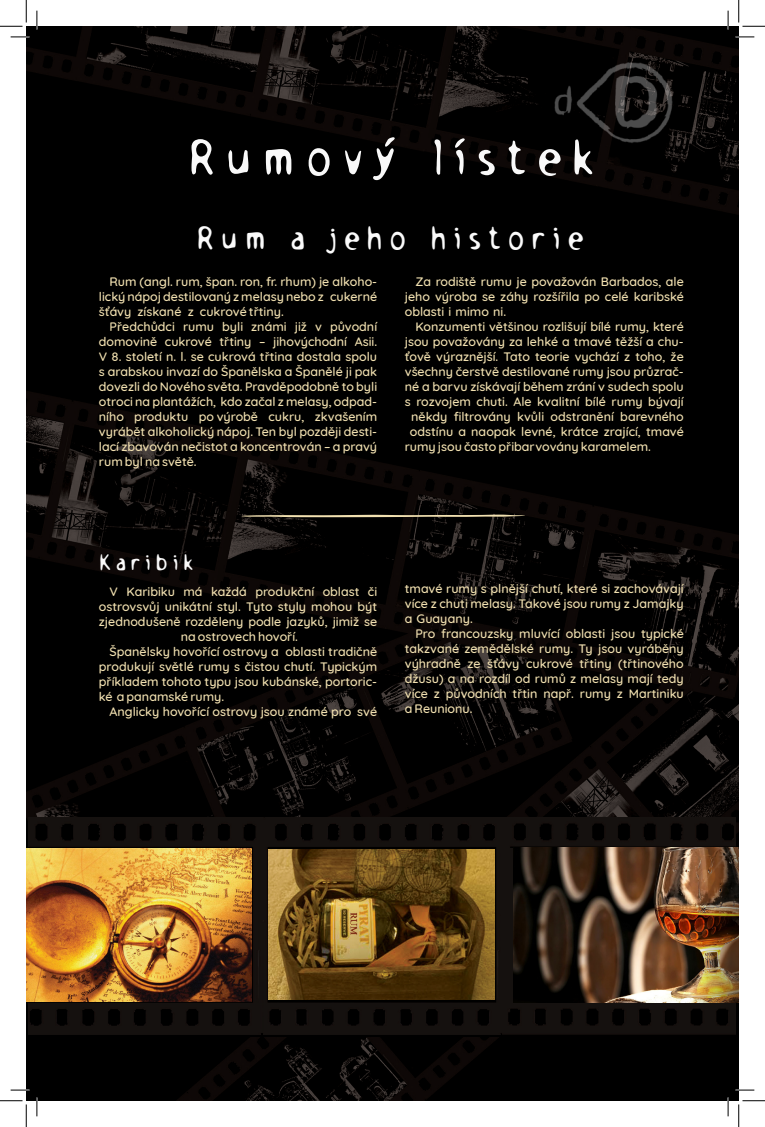
<style>
.page{position:relative;width:765px;height:1127px;background:#fff}
.page>*{position:absolute;margin:0;border:0;box-sizing:border-box;transform-origin:0 0}
.t1{font:50px "Holstein";letter-spacing:.25em;color:#f9f9f9}
.t2{font:32.5px "Holstein";letter-spacing:.25em;color:#fafafa}
.zeme_novy_nadpisy_rumak{font:22.5px "Holstein";letter-spacing:.25em;color:#fafafa}
.text_rumak_predsazei{font:500 12.5px/15px "Quicksand";color:#f1e0b0;text-align:justify}
</style>
<div class="page">
<img style="left:26px;top:26px;width:712px;height:1074px">
<img style="left:28px;top:817px;width:707px;height:219px">
<div style="left:504px;top:848px;width:8px;height:159px;background:#15110f"></div>
<svg style="left:241px;top:514px;width:284px;height:3px"></svg>
<svg style="left:385px;top:137px;width:10px;height:10px"></svg>
<img style="left:26px;top:848px;width:225px;height:152px">
<img style="left:269px;top:849px;width:226px;height:150px">
<img style="left:513px;top:847px;width:225px;height:155px">
<img style="left:547px;top:49px;width:128px;height:96px">
<svg style="left:11px;top:36px;width:18px;height:2px"></svg>
<svg style="left:735px;top:36px;width:19px;height:2px"></svg>
<svg style="left:11px;top:1088px;width:18px;height:2px"></svg>
<svg style="left:735px;top:1088px;width:19px;height:2px"></svg>
<svg style="left:36px;top:11px;width:2px;height:18px"></svg>
<svg style="left:36px;top:1097px;width:2px;height:18px"></svg>
<svg style="left:727px;top:11px;width:2px;height:18px"></svg>
<svg style="left:727px;top:1097px;width:2px;height:18px"></svg>
<svg style="left:0;top:0;width:27px;height:27px"></svg>
<svg style="left:0;top:1100px;width:27px;height:26px"></svg>
<svg style="left:738px;top:0;width:27px;height:27px"></svg>
<svg style="left:738px;top:1100px;width:27px;height:26px"></svg>
<p class="t1" style="left:190px;top:126px;width:405px">Rumovy lístek</p>
<p class="t2" style="left:197px;top:217px;width:387px">Rum a jeho historie</p>
<p class="text_rumak_predsazei" style="left:99px;top:273px;width:280px;text-indent:11px">Rum (angl. rum, špan. ron, fr. rhum) je alkoho&shy;lický nápoj destilovaný z melasy nebo z cukerné šťávy získané z cukrové třtiny.</p>
<p class="text_rumak_predsazei" style="left:99px;top:318px;width:280px;text-indent:11px">Předchůdci rumu byli známi již v původní domovině cukrové třtiny – jihovýchodní Asii.<br>V 8. století n. l. se cukrová třtina dostala spolu s arabskou invazí do Španělska a Španělé ji pak dovezli do Nového světa. Pravděpodobně to byli otroci na plantážích, kdo začal z melasy, odpad&shy;ního produktu po výrobě cukru, zkvašením vyrábět alkoholický nápoj. Ten byl později desti&shy;lací zbavován nečistot a koncentrován – a pravý rum byl na světě.</p>
<p class="text_rumak_predsazei" style="left:405px;top:273px;width:280px;text-indent:11px">Za rodiště rumu je považován Barbados, ale jeho výroba se záhy rozšířila po celé karibské oblasti i mimo ni.</p>
<p class="text_rumak_predsazei" style="left:415px;top:318px;width:270px">Konzumenti většinou rozlišují bílé rumy, které</p>
<p class="text_rumak_predsazei" style="left:405px;top:333px;width:280px">jsou považovány za lehké a tmavé těžší a chu-</p>
<p class="text_rumak_predsazei" style="left:405px;top:348px;width:280px">ťově výraznější. Tato teorie vychází z toho, že</p>
<p class="text_rumak_predsazei" style="left:405px;top:363px;width:280px">všechny čerstvě destilované rumy jsou průzrač-</p>
<p class="text_rumak_predsazei" style="left:405px;top:378px;width:280px">né a barvu získávají během zrání v sudech spolu</p>
<p class="text_rumak_predsazei" style="left:405px;top:393px;width:280px">s rozvojem chuti. Ale kvalitní bílé rumy bývají</p>
<p class="text_rumak_predsazei" style="left:411px;top:408px;width:274px">někdy filtrovány kvůli odstranění barevného</p>
<p class="text_rumak_predsazei" style="left:410px;top:423px;width:275px">odstínu a naopak levné, krátce zrající, tmavé</p>
<p class="text_rumak_predsazei" style="left:405px;top:438px;width:248px">rumy jsou často přibarvovány karamelem.</p>
<p class="zeme_novy_nadpisy_rumak" style="left:100px;top:548px;width:95px">Karibik</p>
<p class="text_rumak_predsazei" style="left:110px;top:583px;width:269px">V Karibiku má každá produkční oblast či</p>
<p class="text_rumak_predsazei" style="left:99px;top:598px;width:280px">ostrovsvůj unikátní styl. Tyto styly mohou být</p>
<p class="text_rumak_predsazei" style="left:99px;top:613px;width:280px">zjednodušeně rozděleny podle jazyků, jimiž se</p>
<p class="text_rumak_predsazei" style="left:181px;top:628px;width:119px">na ostrovech hovoří.</p>
<p class="text_rumak_predsazei" style="left:99px;top:643px;width:280px;text-indent:11px">Španělsky hovořící ostrovy a oblasti tradičně produkují světlé rumy s čistou chutí. Typickým příkladem tohoto typu jsou kubánské, portoric&shy;ké a panamské rumy.</p>
<p class="text_rumak_predsazei" style="left:110px;top:703px;width:269px">Anglicky hovořící ostrovy jsou známé pro své</p>
<p class="text_rumak_predsazei" style="left:405px;top:580px;width:280px">tmavé rumy s plnější chutí, které si zachovávají více z chuti melasy. Takové jsou rumy z Jamajky a Guayany.</p>
<p class="text_rumak_predsazei" style="left:405px;top:625px;width:280px;text-indent:11px">Pro francouzsky mluvící oblasti jsou typické takzvané zemědělské rumy. Ty jsou vyráběny výhradně ze šťávy cukrové třtiny (třtinového džusu) a na rozdíl od rumů z melasy mají tedy více z původních třtin např. rumy z Martiniku a Reunionu.</p>
</div>
